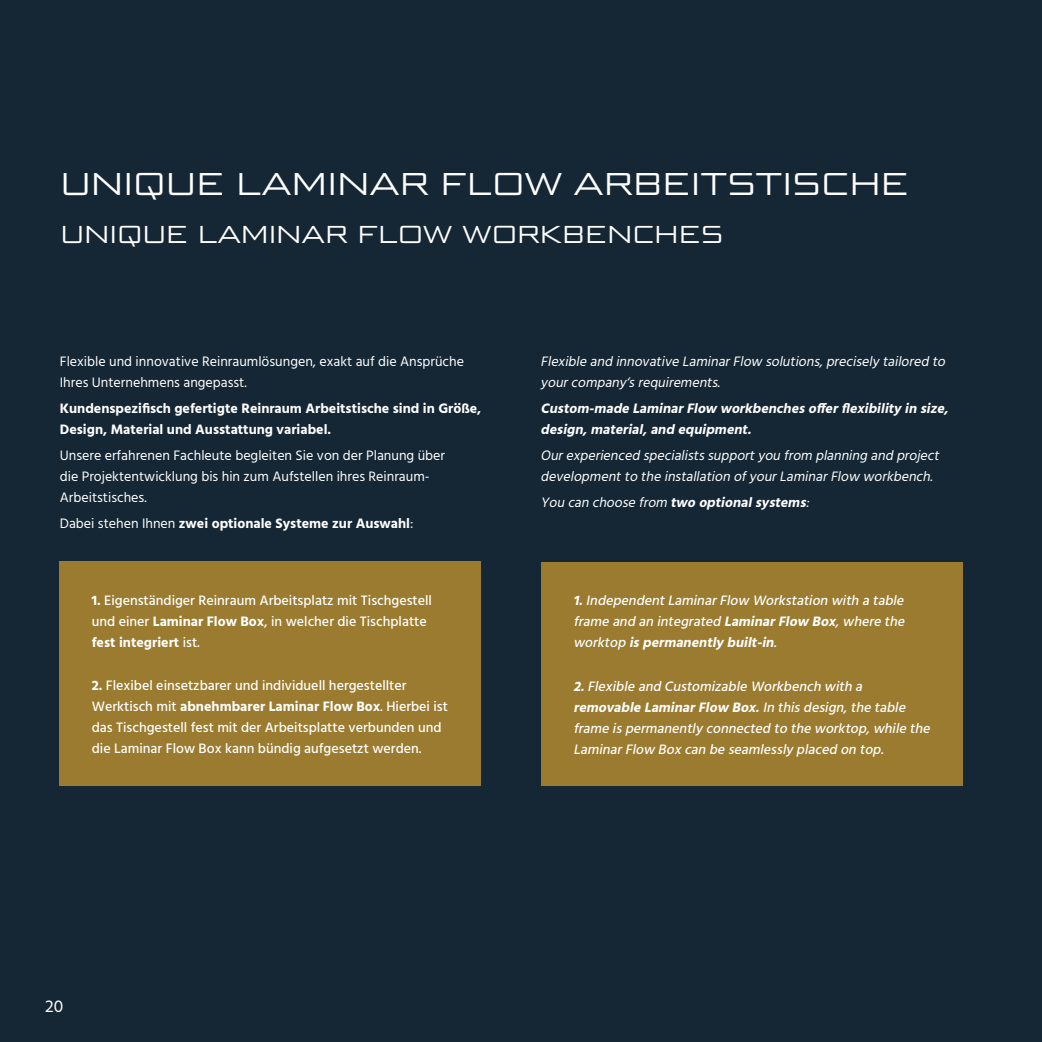
<style>
.page{position:relative;width:1042px;height:1042px;background:#152734}
.page>*{position:absolute;margin:0;border:0;box-sizing:border-box;transform-origin:0 0}
.t1{font:31.5px "Bunken Tech Sans Std Wide";letter-spacing:.02em;color:#fff}
.t2{font:24.5px "Bunken Tech Sans Std Wide";letter-spacing:.02em;color:#fff}
.t3{font:17.5px "Hind";color:#fff}
.t4{font:500 14px/21px "Hind";color:#fff}
.t5{font:italic 500 14px/21px "Hind";color:#fff;text-align:justify}
.t6{font:14px/21px "Hind";color:#fff}
.t7{font:italic 14px/21px "Hind";color:#fff}
.t8{font:700 14px/21px "Hind";color:#fff}
.t9{font:italic 700 14px/21px "Hind";color:#fff}
.s1{font-weight:400}
.s2{font-weight:700}
</style>
<div class="page">
<div style="left:60px;top:561px;width:421px;height:225px;background:#9b7b2f"></div>
<div style="left:541px;top:563px;width:422px;height:223px;background:#9b7b2f"></div>
<h1 class="t1" style="left:61px;top:164px;width:849px">UNIQUE LAMINAR FLOW ARBEITSTISCHE</h1>
<h2 class="t2" style="left:61px;top:219px;width:664px">UNIQUE LAMINAR FLOW WORKBENCHES</h2>
<p class="t6" style="left:60px;top:351px;width:406px">Flexible und innovative Reinraumlösungen, exakt auf die Ansprüche<br>Ihres Unternehmens angepasst.</p>
<p class="t8" style="left:60px;top:398px;width:423px">Kundenspezifisch gefertigte Reinraum Arbeitstische sind in Größe,<br>Design, Material und Ausstattung variabel.</p>
<p class="t6" style="left:60px;top:445px;width:387px">Unsere erfahrenen Fachleute begleiten Sie von der Planung über die Projektentwicklung bis hin zum Aufstellen ihres Reinraum-<br>Arbeitstisches.</p>
<p class="t8" style="left:60px;top:512px;width:355px"><span class="s1">Dabei stehen Ihnen</span> zwei optionale Systeme zur Auswahl<span class="s1">:</span></p>
<p class="t4" style="left:92px;top:591px;width:342px"><span class="s2">1.</span> Eigenständiger Reinraum Arbeitsplatz mit Tischgestell und einer <span class="s2">Laminar Flow Box</span>, in welcher die Tischplatte <span class="s2">fest integriert</span> ist.</p>
<p class="t4" style="left:92px;top:676px;width:358px"><span class="s2">2.</span> Flexibel einsetzbarer und individuell hergestellter Werktisch mit <span class="s2">abnehmbarer Laminar Flow Box</span>. Hierbei ist das Tischgestell fest mit der Arbeitsplatte verbunden und die Laminar Flow Box kann bündig aufgesetzt werden.</p>
<p class="t7" style="left:540px;top:351px;width:410px">Flexible and innovative LaminarFlow solutions,precisely tailored to yourcompany‘srequirements.</p>
<p class="t9" style="left:540px;top:398px;width:413px">Custom-made LaminarFlow workbenchesofferflexibility in size, design,material,and equipment.</p>
<p class="t7" style="left:540px;top:445px;width:403px">Ourexperienced specialistssupportyou from planning and project developmentto the installation ofyourLaminarFlow workbench.</p>
<p class="t9" style="left:540px;top:491px;width:274px"><span class="s1">You can choose from</span> two optionalsystems<span class="s1">:</span></p>
<p class="t5" style="left:573px;top:591px;width:336px"><span class="s2">1.</span>IndependentLaminarFlow Workstation with a table frame and an integrated <span class="s2">LaminarFlow Box</span>,where the worktop <span class="s2">ispermanently built-in</span>.</p>
<p class="t5" style="left:573px;top:676px;width:362px;text-align:left"><span class="s2">2.</span>Flexible and Customizable Workbench with a <span class="s2">removable LaminarFlow Box.</span>In thisdesign,the table frame ispermanently connected to the worktop,while the LaminarFlow Box can be seamlessly placed on top.</p>
<p class="t3" style="left:45px;top:994px;width:20px">20</p>
</div>
